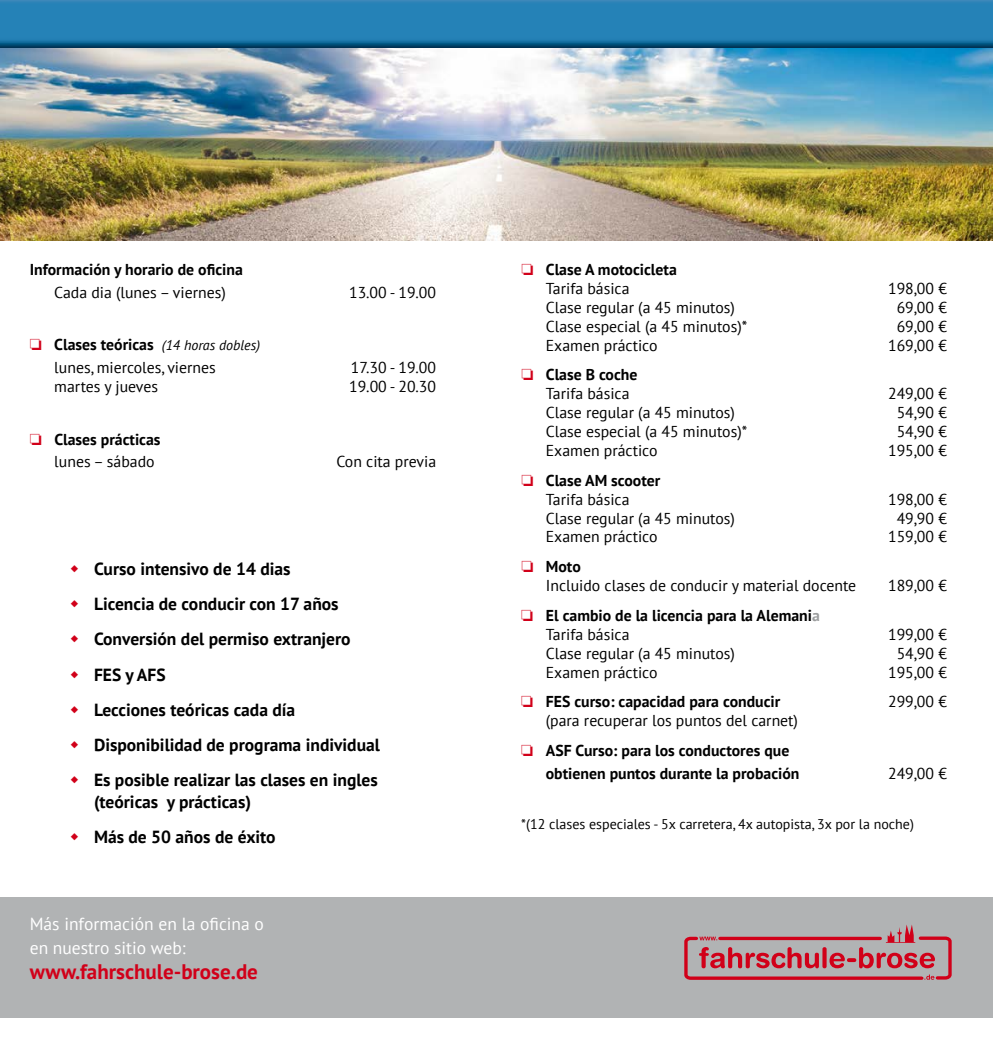
<style>
.page{position:relative;width:993px;height:1052px;background:#fff}
.page>*{position:absolute;margin:0;border:0;box-sizing:border-box;transform-origin:0 0}
.t1{font:700 21px "PT Sans";color:#d10019}
.t2{font:700 17.5px/35px "PT Sans";color:#000}
.t3{font:17.5px/24.5px "PT Sans";color:#fff}
.t4{font:15.75px/18.9px "PT Sans";color:#000}
.t5{font:700 15.75px/18.9px "PT Sans";color:#000}
.t6{font:14px "PT Sans";color:#000}
.t7{font:italic 14px "PT Sans";color:#000}
.s1{color:#d10019}
.s2{font-weight:700;font-style:normal;font-size:15.75px}
.s3{font-weight:400}
.s4{font-weight:700}
.s5{color:#9c9e9f}
</style>
<div class="page">
<img style="left:0;top:0;width:992px;height:241px">
<div style="left:0;top:897px;width:992px;height:120px;background:#b1b3b4"></div>
<svg style="left:684px;top:925px;width:267px;height:55px"></svg>
<p class="t5" style="left:30px;top:259px;width:214px">Información y horario de oficina</p>
<p class="t4" style="left:54px;top:282px;width:173px">Cada dia (lunes – viernes)</p>
<p class="t4" style="left:349px;top:282px;width:88px">13.00 - 19.00</p>
<p class="t7" style="left:30px;top:336px;width:232px"><span class="s1">❏</span> <span class="s2">Clases teóricas</span> (14 horas dobles)</p>
<p class="t4" style="left:54px;top:357px;width:163px">lunes, miercoles, viernes</p>
<p class="t4" style="left:351px;top:357px;width:87px">17.30 - 19.00</p>
<p class="t4" style="left:54px;top:377px;width:105px">martes y jueves</p>
<p class="t4" style="left:349px;top:377px;width:88px">19.00 - 20.30</p>
<p class="t5" style="left:54px;top:427px;width:108px;line-height:22.8px;text-indent:-25px"><span class="s1">❏</span> Clases prácticas <span class="s3">lunes – sábado</span></p>
<p class="t4" style="left:336px;top:452px;width:101px">Con cita previa</p>
<p class="t2" style="left:94px;top:551px;width:287px">Curso intensivo de 14 dias<br>Licencia de conducir con 17 años<br>Conversión del permiso extranjero<br>FES y AFS<br>Lecciones teóricas cada día<br>Disponibilidad de programa individual<br>Es posible realizar las clases en ingles</p>
<p class="t2" style="left:94px;top:784px;width:183px">(teóricas y prácticas)<br>Más de 50 años de éxito</p>
<p class="t3" style="left:30px;top:911px;width:235px">Más información en la oficina o en nuestro sitio web:</p>
<h1 class="t1" style="left:30px;top:957px;width:230px">www.fahrschule-brose.de</h1>
<p class="t5" style="left:545px;top:260px;width:132px;text-indent:-24px"><span class="s1">❏</span> Clase A motocicleta<br><span class="s3">Tarifa básica</span></p>
<p class="t4" style="left:887px;top:278px;width:60px">198,00 €</p>
<p class="t4" style="left:545px;top:297px;width:190px">Clase regular (a 45 minutos)</p>
<p class="t4" style="left:896px;top:297px;width:52px">69,00 €</p>
<p class="t4" style="left:545px;top:316px;width:203px">Clase especial (a 45 minutos)*</p>
<p class="t4" style="left:896px;top:316px;width:52px">69,00 €</p>
<p class="t4" style="left:545px;top:335px;width:113px">Examen práctico</p>
<p class="t4" style="left:887px;top:335px;width:60px">169,00 €</p>
<p class="t4" style="left:545px;top:365px;width:93px;text-indent:-24px"><span class="s1">❏</span> <span class="s4">Clase B coche<br></span>Tarifa básica</p>
<p class="t4" style="left:887px;top:384px;width:60px">249,00 €</p>
<p class="t4" style="left:545px;top:403px;width:190px">Clase regular (a 45 minutos)</p>
<p class="t4" style="left:896px;top:403px;width:52px">54,90 €</p>
<p class="t4" style="left:545px;top:422px;width:203px">Clase especial (a 45 minutos)*</p>
<p class="t4" style="left:896px;top:422px;width:52px">54,90 €</p>
<p class="t4" style="left:545px;top:440px;width:113px">Examen práctico</p>
<p class="t4" style="left:887px;top:440px;width:60px">195,00 €</p>
<p class="t5" style="left:521px;top:470px;width:140px;text-align:center"><span class="s1">❏</span> Clase AM scooter<br><span class="s3">Tarifa básica</span></p>
<p class="t4" style="left:887px;top:489px;width:60px">198,00 €</p>
<p class="t4" style="left:545px;top:508px;width:190px">Clase regular (a 45 minutos)</p>
<p class="t4" style="left:896px;top:508px;width:52px">49,90 €</p>
<p class="t4" style="left:545px;top:527px;width:113px">Examen práctico</p>
<p class="t4" style="left:887px;top:527px;width:60px">159,00 €</p>
<p class="t4" style="left:545px;top:557px;width:312px;text-indent:-24px"><span class="s1">❏</span> <span class="s4">Moto<br></span>Incluido clases de conducir y material docente</p>
<p class="t4" style="left:887px;top:576px;width:60px">189,00 €</p>
<p class="t5" style="left:545px;top:605px;width:275px;text-indent:-25px"><span class="s1">❏</span> El cambio de la licencia para la Alemani<span class="s5">a<br></span><span class="s3">Tarifa básica</span></p>
<p class="t4" style="left:887px;top:624px;width:60px">199,00 €</p>
<p class="t4" style="left:545px;top:643px;width:190px">Clase regular (a 45 minutos)</p>
<p class="t4" style="left:896px;top:643px;width:52px">54,90 €</p>
<p class="t4" style="left:545px;top:662px;width:113px">Examen práctico</p>
<p class="t4" style="left:887px;top:662px;width:60px">195,00 €</p>
<p class="t5" style="left:521px;top:692px;width:260px"><span class="s1">❏</span> FES curso: capacidad para conducir</p>
<p class="t4" style="left:887px;top:692px;width:60px">299,00 €</p>
<p class="t4" style="left:521px;top:705px;width:278px;line-height:29.8px;text-indent:25px">(para recuperar los puntos del carnet) <span class="s1">❏</span> <span class="s4">ASF Curso: para los conductores que</span></p>
<p class="t5" style="left:545px;top:763px;width:255px">obtienen puntos durante la probación</p>
<p class="t4" style="left:887px;top:763px;width:60px">249,00 €</p>
<p class="t6" style="left:521px;top:815px;width:394px">*(12 clases especiales - 5x carretera, 4x autopista, 3x por la noche)</p>
</div>
